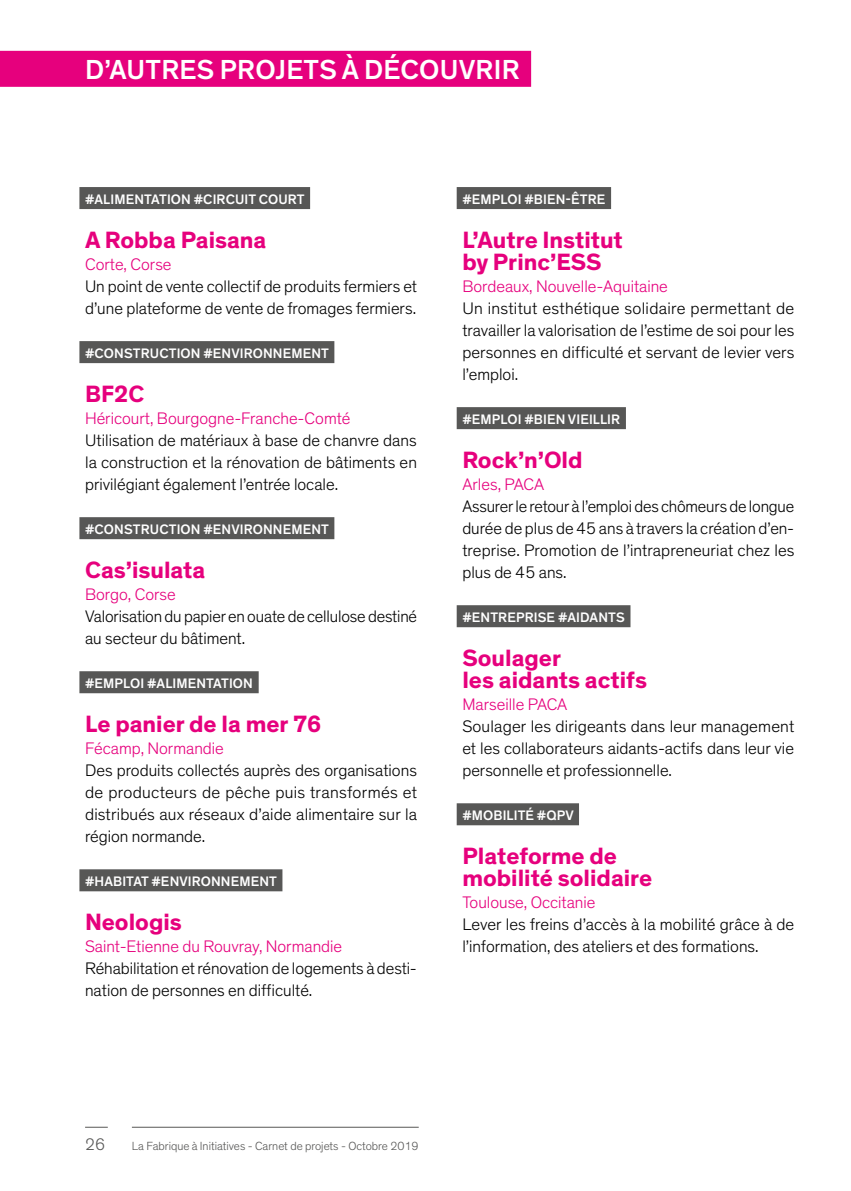
<style>
.page{position:relative;width:851px;height:1191px;background:#fff}
.page>*{position:absolute;margin:0;border:0;box-sizing:border-box;transform-origin:0 0}
.t1{font:500 28px "Theinhardt";letter-spacing:.01em;color:#fff}
.t2{font:700 24px/22px "Theinhardt";color:#e6007d}
.t3{font:300 17px/22px "Theinhardt";color:#000;text-align:justify}
.t4{font:300 17px "Theinhardt";color:#e6007d}
.t5{font:300 17px "Theinhardt";color:#575756}
.t6{font:500 14px "Theinhardt";letter-spacing:.01em;color:#fff}
.t7{font:300 12px "Theinhardt";color:#575756}
</style>
<div class="page">
<svg style="left:85px;top:1126px;width:23px;height:1px"></svg>
<hr style="left:132px;top:1126px;width:286px;height:1px;background:#575756">
<div style="left:79px;top:187px;width:231px;height:22px;background:#575756"></div>
<div style="left:79px;top:341px;width:255px;height:22px;background:#575756"></div>
<div style="left:79px;top:517px;width:255px;height:22px;background:#575756"></div>
<div style="left:79px;top:671px;width:180px;height:22px;background:#575756"></div>
<div style="left:79px;top:869px;width:203px;height:22px;background:#575756"></div>
<div style="left:456px;top:187px;width:155px;height:22px;background:#575756"></div>
<div style="left:456px;top:407px;width:169px;height:22px;background:#575756"></div>
<div style="left:456px;top:605px;width:174px;height:22px;background:#575756"></div>
<div style="left:456px;top:803px;width:123px;height:22px;background:#575756"></div>
<div style="left:0;top:51px;width:531px;height:36px;background:#e6007d"></div>
<h1 class="t1" style="left:85px;top:53px;width:436px">D’AUTRES PROJETS À DÉCOUVRIR</h1>
<p class="t6" style="left:85px;top:191px;width:221px">#ALIMENTATION #CIRCUIT COURT</p>
<h2 class="t2" style="left:85px;top:230px;width:183px">A Robba Paisana</h2>
<p class="t4" style="left:85px;top:254px;width:88px">Corte, Corse</p>
<p class="t3" style="left:85px;top:276px;width:333px">Un point de vente collectif de produits fermiers et d’une plateforme de vente de fromages fermiers.</p>
<p class="t6" style="left:85px;top:345px;width:245px">#CONSTRUCTION #ENVIRONNEMENT</p>
<h2 class="t2" style="left:85px;top:384px;width:61px">BF2C</h2>
<p class="t4" style="left:85px;top:408px;width:267px">Héricourt, Bourgogne-Franche-Comté</p>
<p class="t3" style="left:85px;top:430px;width:333px">Utilisation de matériaux à base de chanvre dans la construction et la rénovation de bâtiments en privilégiant également l’entrée locale.</p>
<p class="t6" style="left:85px;top:521px;width:245px">#CONSTRUCTION #ENVIRONNEMENT</p>
<h2 class="t2" style="left:85px;top:560px;width:122px">Cas’isulata</h2>
<p class="t4" style="left:85px;top:584px;width:92px">Borgo, Corse</p>
<p class="t3" style="left:85px;top:606px;width:333px">Valorisation du papier en ouate de cellulose destiné au secteur du bâtiment.</p>
<p class="t6" style="left:85px;top:675px;width:169px">#EMPLOI #ALIMENTATION</p>
<h2 class="t2" style="left:85px;top:714px;width:238px">Le panier de la mer 76</h2>
<p class="t4" style="left:85px;top:738px;width:140px">Fécamp, Normandie</p>
<p class="t3" style="left:85px;top:760px;width:333px">Des produits collectés auprès des organisations de producteurs de pêche puis transformés et distribués aux réseaux d’aide alimentaire sur la région normande.</p>
<p class="t6" style="left:85px;top:873px;width:193px">#HABITAT #ENVIRONNEMENT</p>
<h2 class="t2" style="left:85px;top:912px;width:98px">Neologis</h2>
<p class="t4" style="left:85px;top:936px;width:258px">Saint-Etienne du Rouvray, Normandie</p>
<p class="t3" style="left:85px;top:958px;width:333px">Réhabilitation et rénovation de logements à desti&shy;nation de personnes en difficulté.</p>
<p class="t6" style="left:462px;top:191px;width:144px">#EMPLOI #BIEN-ÊTRE</p>
<h2 class="t2" style="left:462px;top:230px;width:162px">L’Autre Institut by Princ’ESS</h2>
<p class="t4" style="left:462px;top:276px;width:207px">Bordeaux, Nouvelle-Aquitaine</p>
<p class="t3" style="left:462px;top:298px;width:333px">Un institut esthétique solidaire permettant de travailler la valorisation de l’estime de soi pour les personnes en difficulté et servant de levier vers l’emploi.</p>
<p class="t6" style="left:462px;top:411px;width:159px">#EMPLOI #BIEN VIEILLIR</p>
<h2 class="t2" style="left:462px;top:450px;width:122px">Rock’n’Old</h2>
<p class="t4" style="left:462px;top:474px;width:83px">Arles, PACA</p>
<p class="t3" style="left:462px;top:496px;width:333px">Assurer le retour à l’emploi des chômeurs de longue durée de plus de 45 ans à travers la création d’en&shy;treprise. Promotion de l’intrapreneuriat chez les plus de 45 ans.</p>
<p class="t6" style="left:462px;top:609px;width:164px">#ENTREPRISE #AIDANTS</p>
<h2 class="t2" style="left:462px;top:648px;width:186px">Soulager<br>les aidants actifs</h2>
<p class="t4" style="left:462px;top:694px;width:106px">Marseille PACA</p>
<p class="t3" style="left:462px;top:716px;width:333px">Soulager les dirigeants dans leur management et les collaborateurs aidants-actifs dans leur vie personnelle et professionnelle.</p>
<p class="t6" style="left:462px;top:807px;width:113px">#MOBILITÉ #QPV</p>
<h2 class="t2" style="left:462px;top:846px;width:191px">Plateforme de mobilité solidaire</h2>
<p class="t4" style="left:462px;top:892px;width:134px">Toulouse, Occitanie</p>
<p class="t3" style="left:462px;top:914px;width:333px">Lever les freins d’accès à la mobilité grâce à de l’information, des ateliers et des formations.</p>
<p class="t5" style="left:85px;top:1134px;width:22px">26</p>
<p class="t7" style="left:132px;top:1139px;width:288px">La Fabrique à Initiatives - Carnet de projets - Octobre 2019</p>
</div>
